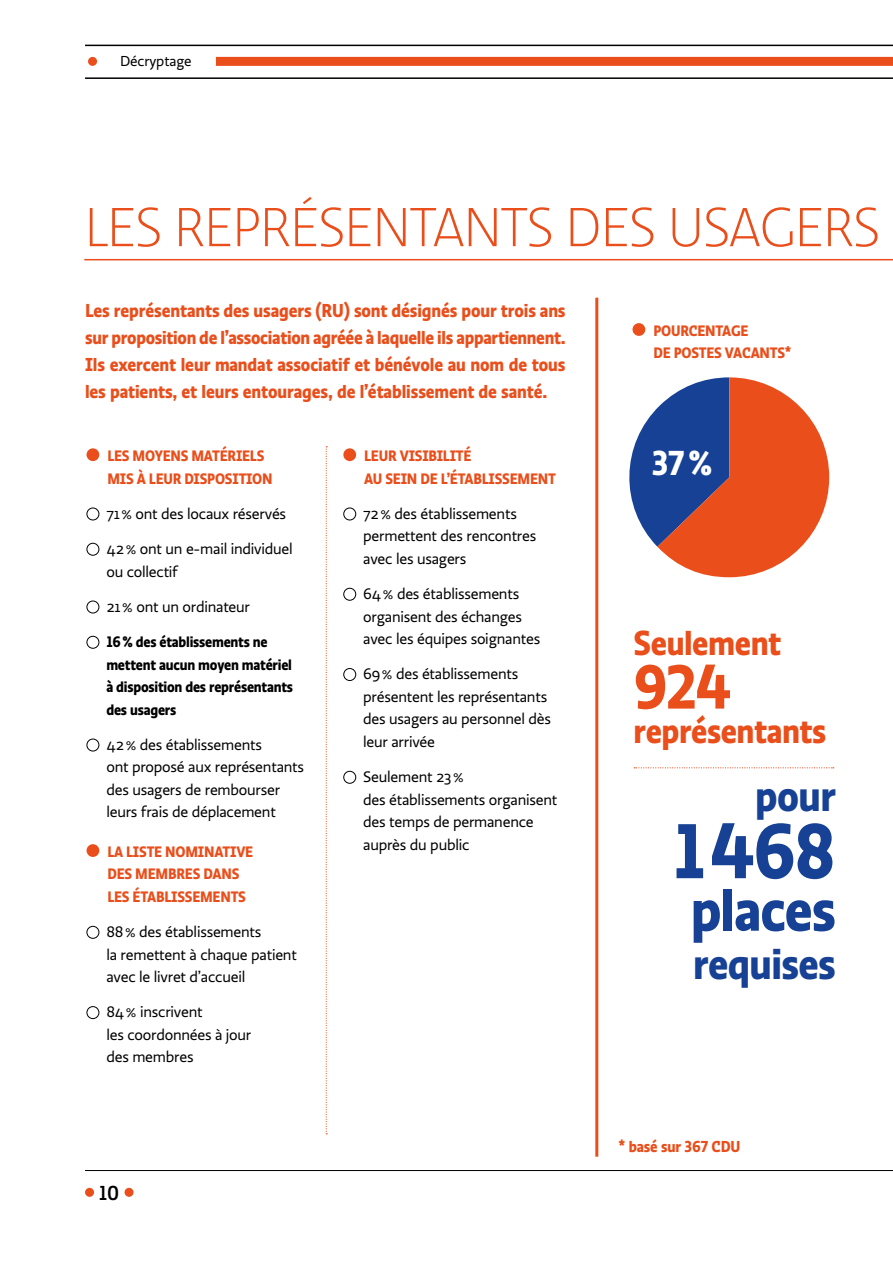
<style>
.page{position:relative;width:893px;height:1263px;background:#fff}
.page>*{position:absolute;margin:0;border:0;box-sizing:border-box;transform-origin:0 0}
.t1{font:700 80.7px "Ratio Display";color:#164194}
.t2{font:700 64.5px "Ratio Display";color:#e94e1b}
.t3{font:700 61.8px "Ratio Display";letter-spacing:-.015em;color:#164194}
.t4{font:300 57px "Ratio";letter-spacing:-.025em;color:#e94e1b}
.t5{font:700 45px "Ratio Display";letter-spacing:-.015em;color:#164194}
.t6{font:700 36px "Ratio Display";letter-spacing:-.01em;color:#e94e1b}
.t7{font:700 36px "Ratio Display";color:#fff}
.t8{font:500 21px "Ratio Display";color:#000}
.t9{font:700 19.5px/27px "Ratio Display";letter-spacing:-.005em;color:#e94e1b;text-align:justify}
.t10{font:700 16.5px "Ratio Display";letter-spacing:-.01em;color:#e94e1b}
.t11{font:15.75px/22.5px "Ratio";letter-spacing:-.015em;color:#000}
.t12{font:700 15.75px/22.5px "Ratio Display";letter-spacing:-.015em;color:#e94e1b}
.t13{font:700 15.75px/22.5px "Ratio Display";letter-spacing:-.015em;color:#000}
.t14{font:15px "Ratio";letter-spacing:-.01em;color:#000}
</style>
<div class="page">
<div style="left:216px;top:57px;width:677px;height:9px;background:#e94e1b"></div>
<hr style="left:85px;top:77px;width:808px;height:2px;background:#000">
<hr style="left:85px;top:45px;width:808px;height:1px;background:#000">
<hr style="left:85px;top:1170px;width:808px;height:1px;background:#000">
<div style="left:85px;top:1188px;width:9px;height:9px;background:#e94e1b;border-radius:50%"></div>
<div style="left:125px;top:1188px;width:9px;height:9px;background:#e94e1b;border-radius:50%"></div>
<div style="left:88px;top:57px;width:9px;height:9px;background:#e94e1b;border-radius:50%"></div>
<hr style="left:84px;top:259px;width:809px;height:1px;background:#e94e1b">
<div style="left:87px;top:448px;width:12px;height:13px;background:#e94e1b;border-radius:50%"></div>
<div style="left:87px;top:508px;width:12px;height:12px;border:1px solid #000;border-radius:50%"></div>
<div style="left:87px;top:543px;width:12px;height:13px;border:1px solid #000;border-radius:50%"></div>
<div style="left:87px;top:601px;width:12px;height:12px;border:1px solid #000;border-radius:50%"></div>
<div style="left:87px;top:636px;width:12px;height:13px;border:1px solid #000;border-radius:50%"></div>
<div style="left:87px;top:739px;width:12px;height:12px;border:1px solid #000;border-radius:50%"></div>
<div style="left:87px;top:844px;width:12px;height:13px;background:#e94e1b;border-radius:50%"></div>
<div style="left:87px;top:926px;width:12px;height:13px;border:1px solid #000;border-radius:50%"></div>
<div style="left:87px;top:1006px;width:12px;height:13px;border:1px solid #000;border-radius:50%"></div>
<div style="left:343px;top:448px;width:13px;height:13px;background:#e94e1b;border-radius:50%"></div>
<div style="left:343px;top:508px;width:13px;height:12px;border:1px solid #000;border-radius:50%"></div>
<div style="left:343px;top:588px;width:13px;height:13px;border:1px solid #000;border-radius:50%"></div>
<div style="left:343px;top:668px;width:13px;height:13px;border:1px solid #000;border-radius:50%"></div>
<div style="left:343px;top:771px;width:13px;height:13px;border:1px solid #000;border-radius:50%"></div>
<svg style="left:326px;top:446px;width:1px;height:688px"></svg>
<svg style="left:629px;top:377px;width:200px;height:200px"></svg>
<hr style="left:595px;top:298px;width:3px;height:859px;background:#e94e1b">
<svg style="left:634px;top:767px;width:200px;height:1px"></svg>
<div style="left:632px;top:323px;width:13px;height:13px;background:#e94e1b;border-radius:50%"></div>
<p class="t14" style="left:120px;top:53px;width:73px">Décryptage</p>
<h3 class="t4" style="left:84px;top:197px;width:797px">LES REPRÉSENTANTS DES USAGERS</h3>
<p class="t9" style="left:85px;top:296px;width:482px">Les représentants des usagers (RU) sont désignés pour trois ans sur proposition de l’association agréée à laquelle ils appartiennent.<br>Ils exercent leur mandat associatif et bénévole au nom de tous les patients, et leurs entourages, de l’établissement de santé.</p>
<p class="t12" style="left:107px;top:444px;width:167px">LES MOYENS MATÉRIELS<br>MIS À LEUR DISPOSITION</p>
<p class="t11" style="left:106px;top:503px;width:181px">71% ont des locaux réservés</p>
<p class="t11" style="left:106px;top:538px;width:188px">42% ont un e-mail individuel ou collectif</p>
<p class="t11" style="left:106px;top:596px;width:145px">21% ont un ordinateur</p>
<p class="t13" style="left:106px;top:630px;width:188px">16% des établissements ne mettent aucun moyen matériel à disposition des représentants des usagers</p>
<p class="t11" style="left:106px;top:734px;width:199px">42% des établissements<br>ont proposé aux représentants des usagers de rembourser leurs frais de déplacement</p>
<p class="t12" style="left:107px;top:840px;width:147px">LA LISTE NOMINATIVE<br>DES MEMBRES DANS<br>LES ÉTABLISSEMENTS</p>
<p class="t11" style="left:106px;top:921px;width:192px">88% des établissements<br>la remettent à chaque patient avec le livret d’accueil</p>
<p class="t11" style="left:106px;top:1001px;width:146px">84% inscrivent<br>les coordonnées à jour des membres</p>
<h3 class="t8" style="left:99px;top:1180px;width:21px">10</h3>
<p class="t12" style="left:364px;top:444px;width:193px">LEUR VISIBILITÉ<br>AU SEIN DE L’ÉTABLISSEMENT</p>
<p class="t11" style="left:363px;top:503px;width:175px">72% des établissements permettent des rencontres avec les usagers</p>
<p class="t11" style="left:363px;top:583px;width:179px">64% des établissements organisent des échanges avec les équipes soignantes</p>
<p class="t11" style="left:363px;top:663px;width:189px">69% des établissements présentent les représentants des usagers au personnel dès leur arrivée</p>
<p class="t11" style="left:363px;top:766px;width:196px">Seulement 23%<br>des établissements organisent des temps de permanence auprès du public</p>
<p class="t12" style="left:653px;top:319px;width:140px">POURCENTAGE<br>DE POSTES VACANTS*</p>
<h3 class="t7" style="left:652px;top:440px;width:62px">37%</h3>
<h3 class="t6" style="left:634px;top:620px;width:149px">Seulement</h3>
<h2 class="t2" style="left:634px;top:647px;width:99px">924</h2>
<h3 class="t6" style="left:634px;top:709px;width:194px">représentants</h3>
<h3 class="t5" style="left:755px;top:767px;width:82px">pour</h3>
<h1 class="t1" style="left:673px;top:801px;width:164px">1468</h1>
<h3 class="t3" style="left:691px;top:871px;width:147px">places</h3>
<h3 class="t5" style="left:693px;top:936px;width:144px">requises</h3>
<p class="t10" style="left:619px;top:1136px;width:123px">* basé sur 367 CDU</p>
</div>
